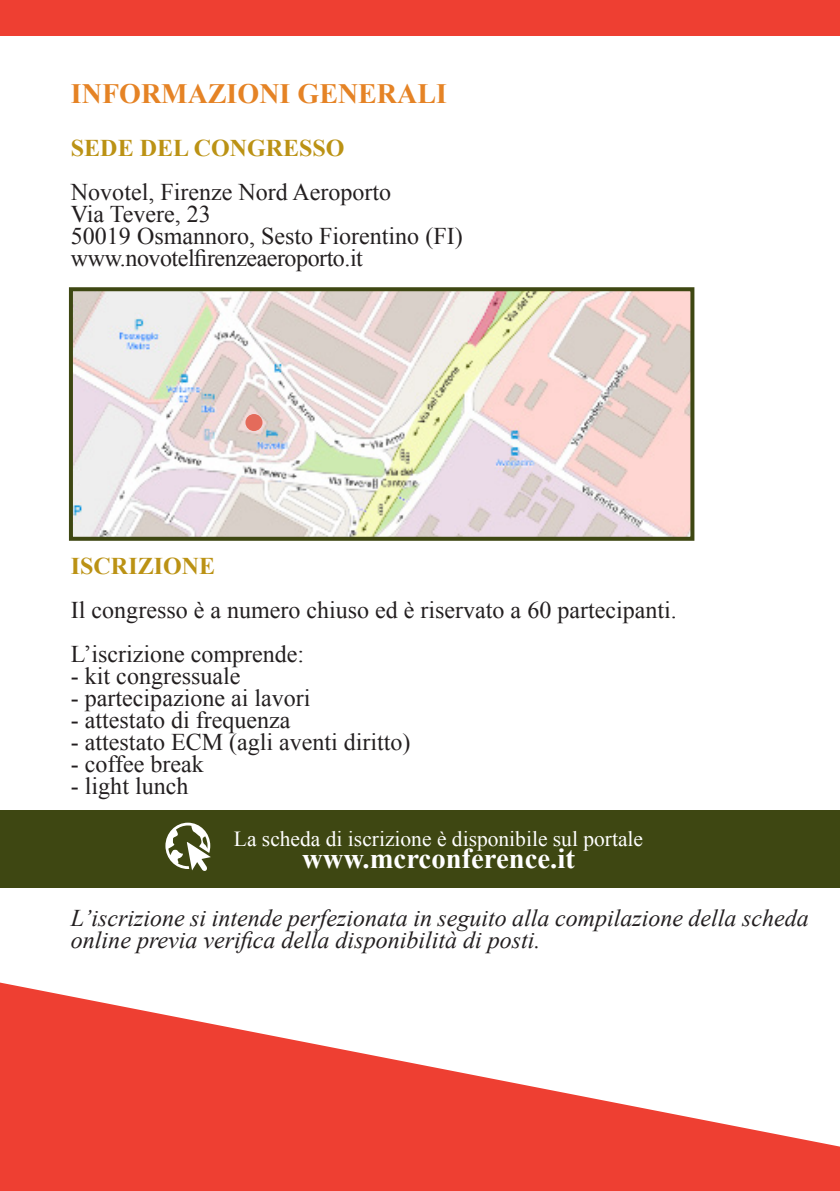
<style>
.page{position:relative;width:840px;height:1191px;background:#fff}
.page>*{position:absolute;margin:0;border:0;box-sizing:border-box;transform-origin:0 0}
.t1{font:700 28.6px "Times New Roman";color:#fff}
.t2{font:700 28px "Times New Roman";color:#e58325}
.t3{font:24px "Times New Roman";color:#231f20}
.t4{font:italic 24px/22px "Times New Roman";color:#231f20}
.t5{font:24px "Times New Roman";letter-spacing:-.02em;color:#231f20}
.t6{font:700 24px "Times New Roman";color:#bb9214}
.t7{font:21.4px "Times New Roman";color:#fff}
</style>
<div class="page">
<div style="left:0;top:0;width:839px;height:36px;background:#ee3f32"></div>
<div style="left:0;top:809px;width:839px;height:78px;background:#3e4712"></div>
<svg style="left:165px;top:822px;width:46px;height:49px"></svg>
<svg style="left:0;top:982px;width:839px;height:209px;fill:#ee3f32"></svg>
<img style="left:74px;top:292px;width:615px;height:244px">
<div style="left:69px;top:287px;width:625px;height:254px;border:4px solid #3e4712"></div>
<div style="left:245px;top:414px;width:17px;height:17px;background:#e46b5b;border-radius:50%"></div>
<p class="t2" style="left:71px;top:74px;width:377px">INFORMAZIONI GENERALI</p>
<p class="t6" style="left:71px;top:131px;width:275px">SEDE DEL CONGRESSO</p>
<p class="t3" style="left:71px;top:176px;width:321px">Novotel, Firenze Nord Aeroporto</p>
<p class="t3" style="left:71px;top:198px;width:141px">Via Tevere, 23</p>
<p class="t3" style="left:71px;top:220px;width:393px">50019 Osmannoro, Sesto Fiorentino (FI)</p>
<p class="t5" style="left:71px;top:242px;width:293px">www.novotelfirenzeaeroporto.it</p>
<p class="t6" style="left:71px;top:549px;width:146px">ISCRIZIONE</p>
<p class="t3" style="left:71px;top:594px;width:607px">Il congresso è a numero chiuso ed è riservato a 60 partecipanti.</p>
<p class="t3" style="left:71px;top:638px;width:235px">L’iscrizione comprende:</p>
<p class="t3" style="left:71px;top:660px;width:171px">- kit congressuale</p>
<p class="t3" style="left:71px;top:682px;width:241px">- partecipazione ai lavori</p>
<p class="t3" style="left:71px;top:704px;width:221px">- attestato di frequenza</p>
<p class="t3" style="left:71px;top:726px;width:341px">- attestato ECM (agli aventi diritto)</p>
<p class="t3" style="left:71px;top:748px;width:134px">- coffee break</p>
<p class="t3" style="left:71px;top:770px;width:119px">- light lunch</p>
<p class="t7" style="left:234px;top:824px;width:410px">La scheda di iscrizione è disponibile sul portale</p>
<p class="t1" style="left:302px;top:838px;width:274px">www.mcrconference.it</p>
<p class="t4" style="left:71px;top:906px;width:739px">L’iscrizione si intende perfezionata in seguito alla compilazione della scheda online previa verifica della disponibilità di posti.</p>
</div>
